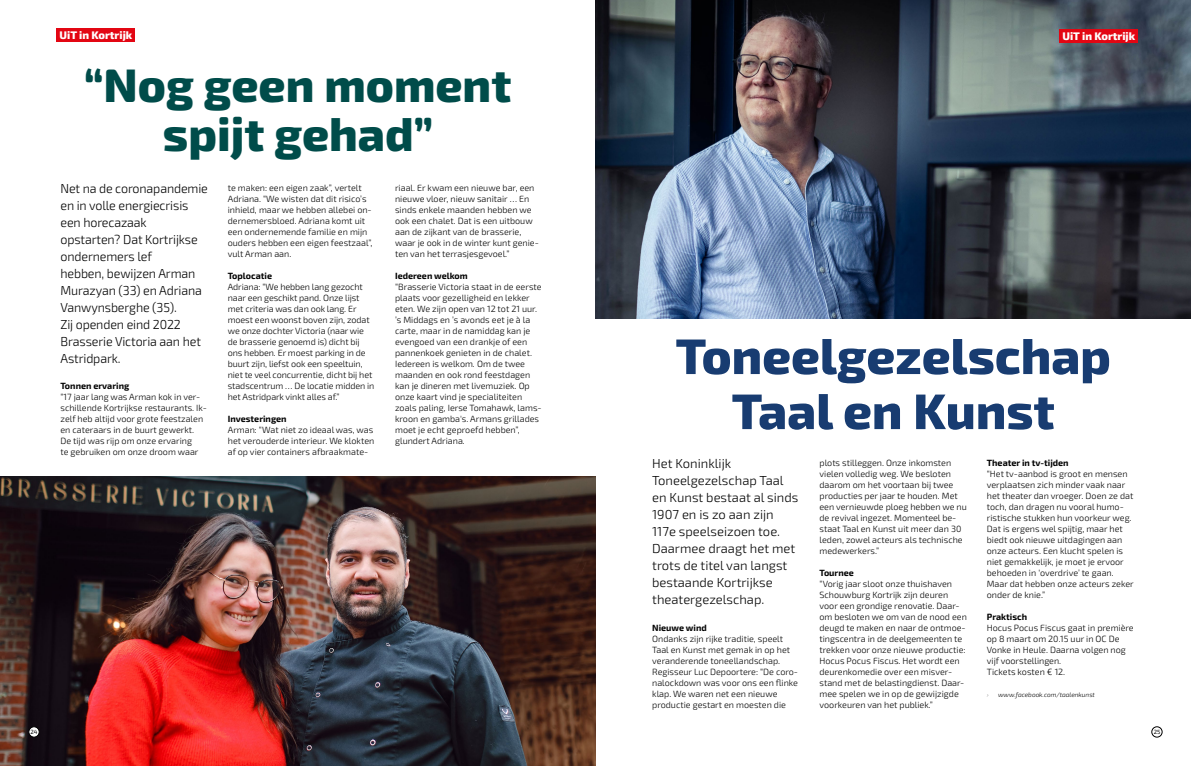
<style>
.page{position:relative;width:1191px;height:766px;background:#fff}
.page>*{position:absolute;margin:0;border:0;box-sizing:border-box;transform-origin:0 0}
.t1{font:800 50px/55px "Exo 2";color:#183c71;text-align:center}
.t2{font:800 47px/49px "Exo 2";color:#004c4a;text-align:center}
.t3{font:300 13px/17px "Exo 2";letter-spacing:-.01em;color:#000;scale:.96 1}
.t4{font:300 13px/17px "Exo 2";letter-spacing:-.01em;color:#000}
.t5{font:800 11px "Exo 2";color:#fff}
.t6{font:300 9px/11px "Exo 2";color:#000}
.t7{font:700 9px "Exo 2";color:#000}
.t8{font:italic 300 6.5px "Exo 2";color:#000}
.t9{font:italic 100 6.5px "Exo 2";color:#000}
.t10{font:6px "Exo 2";color:#000}
</style>
<div class="page">
<img style="left:595px;top:0;width:596px;height:319px">
<img style="left:0;top:476px;width:595px;height:289px">
<div style="left:57px;top:28px;width:78px;height:14px;background:#e30613"></div>
<div style="left:1059px;top:29px;width:79px;height:14px;background:#e30613"></div>
<div style="left:29px;top:726px;width:10px;height:11px;background:#fff;border-radius:50%"></div>
<div style="left:28px;top:726px;width:12px;height:11px;border:1px solid #000;border-radius:50%"></div>
<div style="left:1151px;top:726px;width:11px;height:11px;border:1px solid #000;border-radius:50%"></div>
<p class="t5" style="left:60px;top:26px;width:74px">UiT in Kortrijk</p>
<p class="t5" style="left:1062px;top:27px;width:74px">UiT in Kortrijk</p>
<h2 class="t2" style="left:84px;top:58px;width:429px">“Nog geen moment spijt gehad”</h2>
<p class="t3" style="left:60px;top:179px;width:155px">Net na de coronapandemie en in volle energiecrisis een horecazaak opstarten? Dat Kortrijkse ondernemers lef<br>hebben, bewijzen Arman<br>Murazyan (33) en Adriana<br>Vanwynsberghe (35).<br>Zij openden eind 2022<br>Brasserie Victoria aan het<br>Astridpark.</p>
<p class="t7" style="left:60px;top:379px;width:70px">Tonnen ervaring</p>
<p class="t6" style="left:60px;top:391px;width:148px">“17 jaar lang was Arman kok in ver&shy;schillende Kortrijkse restaurants. Ik&shy;zelf heb altijd voor grote feestzalen en cateraars in de buurt gewerkt.<br>De tijd was rijp om onze ervaring<br>te gebruiken om onze droom waar</p>
<p class="t6" style="left:228px;top:182px;width:146px">te maken: een eigen zaak”, vertelt<br>Adriana. “We wisten dat dit risico’s inhield, maar we hebben allebei on&shy;dernemersbloed. Adriana komt uit een ondernemende familie en mijn ouders hebben een eigen feestzaal”, vult Arman aan.</p>
<p class="t7" style="left:228px;top:269px;width:46px">Toplocatie</p>
<p class="t6" style="left:228px;top:281px;width:148px">Adriana: “We hebben lang gezocht naar een geschikt pand. Onze lijst met criteria was dan ook lang. Er moest een woonst boven zijn, zodat we onze dochter Victoria (naar wie de brasserie genoemd is) dicht bij ons hebben. Er moest parking in de buurt zijn, liefst ook een speeltuin, niet te veel concurrentie, dicht bij het stadscentrum … De locatie midden in het Astridpark vinkt alles af.”</p>
<p class="t7" style="left:228px;top:412px;width:60px">Investeringen</p>
<p class="t6" style="left:228px;top:424px;width:148px;text-align:justify">Arman: “Wat niet zo ideaal was, was het verouderde interieur. We klokten af op vier containers afbraakmate-</p>
<p class="t6" style="left:395px;top:182px;width:145px">riaal. Er kwam een nieuwe bar, een nieuwe vloer, nieuw sanitair … En sinds enkele maanden hebben we ook een chalet. Dat is een uitbouw aan de zijkant van de brasserie, waar je ook in de winter kunt genie&shy;ten van het terrasjesgevoel.”</p>
<p class="t7" style="left:395px;top:269px;width:74px">Iedereen welkom</p>
<p class="t6" style="left:395px;top:280px;width:148px">“Brasserie Victoria staat in de eerste plaats voor gezelligheid en lekker eten. We zijn open van 12 tot 21 uur. ’s Middags en ’s avonds eet je à la carte, maar in de namiddag kan je evengoed van een drankje of een pannenkoek genieten in de chalet.<br>Iedereen is welkom. Om de twee maanden en ook rond feestdagen kan je dineren met livemuziek. Op onze kaart vind je specialiteiten zoals paling, Ierse Tomahawk, lams&shy;kroon en gamba's. Armans grillades moet je echt geproefd hebben”, glundert Adriana.</p>
<h1 class="t1" style="left:675px;top:325px;width:437px">Toneelgezelschap<br>Taal en Kunst</h1>
<h3 class="t4" style="left:652px;top:454px;width:148px">Het Koninklijk<br>Toneelgezelschap Taal en Kunst bestaat al sinds<br>1907 en is zo aan zijn<br>117e speelseizoen toe.<br>Daarmee draagt het met trots de titel van langst bestaande Kortrijkse theatergezelschap.</h3>
<p class="t7" style="left:652px;top:621px;width:56px">Nieuwe wind</p>
<p class="t6" style="left:652px;top:633px;width:147px">Ondanks zijn rijke traditie, speelt Taal en Kunst met gemak in op het veranderende toneellandschap.<br>Regisseur Luc Depoortere: “De coro&shy;nalockdown was voor ons een flinke klap. We waren net een nieuwe productie gestart en moesten die</p>
<p class="t6" style="left:819px;top:457px;width:149px">plots stilleggen. Onze inkomsten vielen volledig weg. We besloten daarom om het voortaan bij twee producties per jaar te houden. Met een vernieuwde ploeg hebben we nu de revival ingezet. Momenteel be&shy;staat Taal en Kunst uit meer dan 30 leden, zowel acteurs als technische medewerkers.”</p>
<p class="t7" style="left:819px;top:566px;width:36px">Tournee</p>
<p class="t6" style="left:819px;top:578px;width:149px">“Vorig jaar sloot onze thuishaven Schouwburg Kortrijk zijn deuren voor een grondige renovatie. Daar&shy;om besloten we om van de nood een deugd te maken en naar de ontmoe&shy;tingscentra in de deelgemeenten te trekken voor onze nieuwe productie:<br>Hocus Pocus Fiscus. Het wordt een deurenkomedie over een misver&shy;stand met de belastingdienst. Daar&shy;mee spelen we in op de gewijzigde voorkeuren van het publiek.”</p>
<p class="t7" style="left:986px;top:456px;width:83px">Theater in tv-tijden</p>
<p class="t6" style="left:986px;top:468px;width:148px">“Het tv-aanbod is groot en mensen verplaatsen zich minder vaak naar het theater dan vroeger. Doen ze dat toch, dan dragen nu vooral humo&shy;ristische stukken hun voorkeur weg.<br>Dat is ergens wel spijtig, maar het biedt ook nieuwe uitdagingen aan onze acteurs. Een klucht spelen is niet gemakkelijk, je moet je ervoor behoeden in ‘overdrive’ te gaan.<br>Maar dat hebben onze acteurs zeker onder de knie.”</p>
<p class="t7" style="left:986px;top:609px;width:42px">Praktisch</p>
<p class="t6" style="left:986px;top:621px;width:148px">Hocus Pocus Fiscus gaat in première op 8 maart om 20.15 uur in OC De<br>Vonke in Heule. Daarna volgen nog vijf voorstellingen.<br>Tickets kosten € 12.</p>
<p class="t9" style="left:986px;top:690px;width:3px">›</p>
<p class="t8" style="left:998px;top:690px;width:98px">www.facebook.com/taalenkunst</p>
<p class="t10" style="left:30px;top:727px;width:9px">24</p>
<p class="t10" style="left:1153px;top:727px;width:8px">25</p>
</div>
